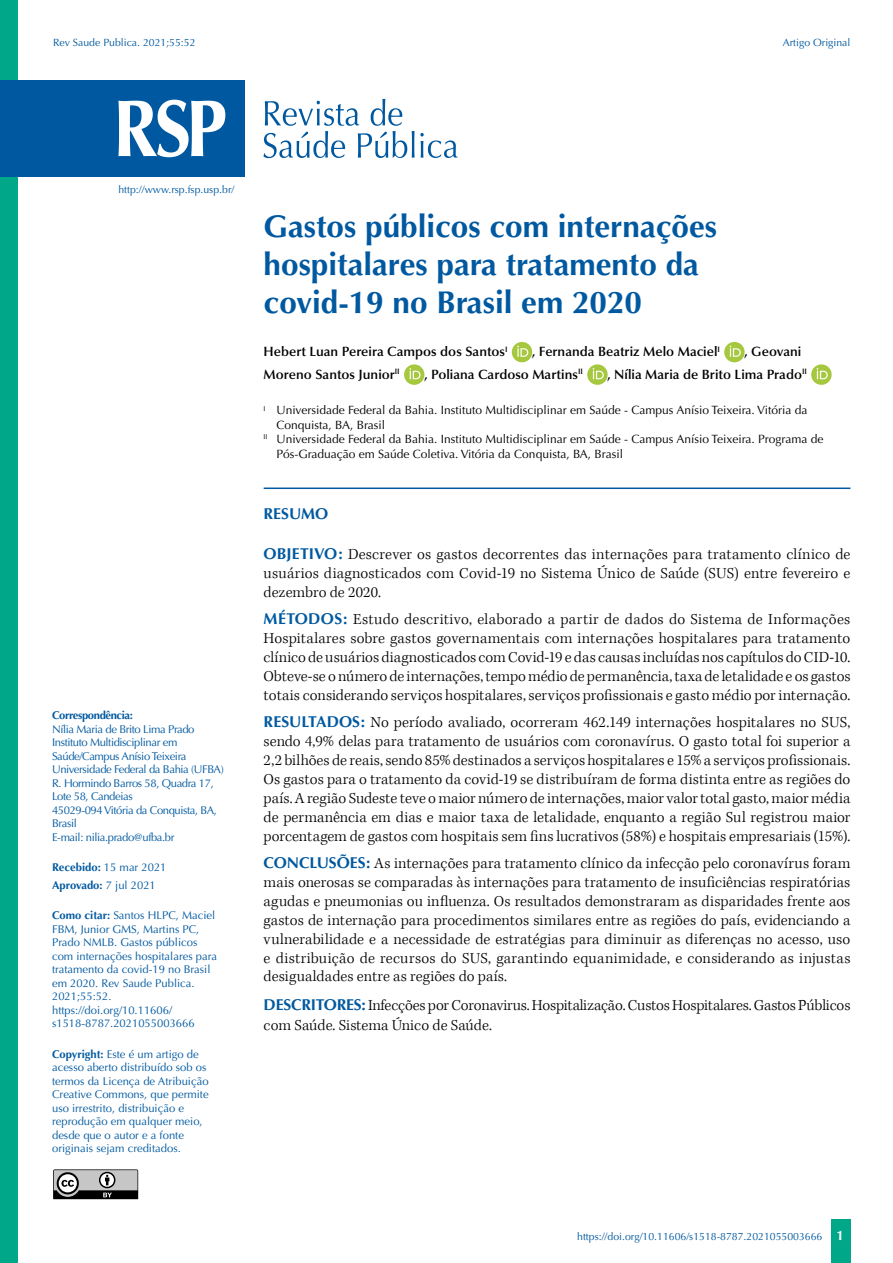
<style>
.page{position:relative;width:893px;height:1263px;background:#fff}
.page>*{position:absolute;margin:0;border:0;box-sizing:border-box;transform-origin:0 0}
.t1{font:700 31.5px/37.8px "Optima";color:#0059a0}
.t2{font:300 15.75px/18.9px "Kepler Std";color:#000;text-align:justify}
.t3{font:700 15.75px "Optima";color:#0059a0}
.t4{font:600 13.5px "Optima";color:#000}
.t5{font:12px "Optima";color:#000}
.t6{font:11.25px/13.5px "Optima";color:#0059a0}
.t7{font:11.25px/13.5px "Optima";letter-spacing:-.035em;color:#0059a0}
.t8{font:700 11.25px/17.7px "Optima";color:#0059a0}
.t9{font:700 11.25px "Optima";letter-spacing:-.03em;color:#0059a0}
.t10{font:10.5px "Optima";color:#0059a0}
.s1{font-weight:400}
.s2{font-weight:700}
.s3{font-family:"Optima";font-weight:700;color:#0059a0}
.s4{font-weight:700;font-size:13.5px;color:#fff}
</style>
<div class="page">
<div style="left:831px;top:1220px;width:20px;height:43px;background:#00a788"></div>
<svg style="left:53px;top:1169px;width:85px;height:30px;background:#838383"></svg>
<div style="left:0;top:0;width:18px;height:1263px;background:#00a788"></div>
<hr style="left:264px;top:487px;width:586px;height:2px;background:#0059a0">
<div style="left:512px;top:342px;width:20px;height:20px;background:#a6c83e;border-radius:50%"></div>
<svg style="left:517px;top:346px;width:11px;height:11px"></svg>
<div style="left:724px;top:342px;width:21px;height:20px;background:#a6c83e;border-radius:50%"></div>
<svg style="left:730px;top:346px;width:11px;height:11px"></svg>
<div style="left:404px;top:364px;width:20px;height:21px;background:#a6c83e;border-radius:50%"></div>
<svg style="left:409px;top:368px;width:12px;height:11px"></svg>
<svg style="left:587px;top:364px;width:21px;height:21px"></svg>
<svg style="left:593px;top:368px;width:11px;height:11px"></svg>
<svg style="left:811px;top:364px;width:21px;height:21px"></svg>
<svg style="left:817px;top:368px;width:11px;height:11px"></svg>
<svg style="left:263px;top:99px;width:195px;height:59px"></svg>
<div style="left:0;top:80px;width:244px;height:96px;background:#0059a0"></div>
<svg style="left:118px;top:100px;width:107px;height:57px"></svg>
<p class="t10" style="left:53px;top:36px;width:144px">Rev Saude Publica. 2021;55:52</p>
<p class="t10" style="left:783px;top:36px;width:69px">Artigo Original</p>
<p class="t10" style="left:118px;top:183px;width:117px">http://www.rsp.fsp.usp.br/</p>
<p class="t9" style="left:52px;top:709px;width:82px">Correspondência:</p>
<p class="t7" style="left:52px;top:722px;width:173px">Nília Maria de Brito Lima Prado<br>Instituto Multidisciplinar em<br>Saúde/Campus Anísio Teixeira<br>Universidade Federal da Bahia (UFBA)<br>R. Hormindo Barros 58, Quadra 17,<br>Lote 58, Candeias<br>45029-094 Vitória da Conquista, BA,<br>Brasil<br>E-mail: nilia.prado@ufba.br</p>
<p class="t8" style="left:52px;top:859px;width:116px">Recebido: <span class="s1">15 mar 2021<br></span>Aprovado: <span class="s1">7 jul 2021</span></p>
<p class="t6" style="left:52px;top:909px;width:166px"><span class="s2">Como citar:</span> Santos HLPC, Maciel<br>FBM, Junior GMS, Martins PC,<br>Prado NMLB. Gastos públicos com internações hospitalares para tratamento da covid-19 no Brasil em 2020. Rev Saude Publica.<br>2021;55:52. https://doi.org/10.11606/ s1518-8787.2021055003666</p>
<p class="t6" style="left:52px;top:1047px;width:158px"><span class="s2">Copyright:</span> Este é um artigo de acesso aberto distribuído sob os termos da Licença de Atribuição<br>Creative Commons, que permite uso irrestrito, distribuição e reprodução em qualquer meio, desde que o autor e a fonte originais sejam creditados.</p>
<h1 class="t1" style="left:264px;top:208px;width:455px">Gastos públicos com internações hospitalares para tratamento da covid-19 no Brasil em 2020</h1>
<p class="t4" style="left:264px;top:344px;width:245px">Hebert Luan Pereira Campos dos Santos<sup>I</sup></p>
<p class="t4" style="left:532px;top:344px;width:189px">, Fernanda Beatriz Melo Maciel<sup>I</sup></p>
<p class="t4" style="left:745px;top:344px;width:58px">, Geovani</p>
<p class="t4" style="left:264px;top:366px;width:138px">Moreno Santos Junior<sup>II</sup></p>
<p class="t4" style="left:424px;top:366px;width:160px">, Poliana Cardoso Martins<sup>II</sup></p>
<p class="t4" style="left:608px;top:366px;width:201px">, Nília Maria de Brito Lima Prado<sup>II</sup></p>
<p class="t5" style="left:264px;top:403px;width:545px"><sup>I</sup> Universidade Federal da Bahia. Instituto Multidisciplinar em Saúde - Campus Anísio Teixeira. Vitória da</p>
<p class="t5" style="left:276px;top:418px;width:110px">Conquista, BA, Brasil</p>
<p class="t5" style="left:264px;top:432px;width:561px"><sup>II</sup> Universidade Federal da Bahia. Instituto Multidisciplinar em Saúde - Campus Anísio Teixeira. Programa de</p>
<p class="t5" style="left:276px;top:447px;width:348px">Pós-Graduação em Saúde Coletiva. Vitória da Conquista, BA, Brasil</p>
<p class="t3" style="left:264px;top:504px;width:66px">RESUMO</p>
<p class="t2" style="left:264px;top:545px;width:588px"><span class="s3">OBJETIVO:</span> Descrever os gastos decorrentes das internações para tratamento clínico de usuários diagnosticados com Covid-19 no Sistema Único de Saúde (SUS) entre fevereiro e dezembro de 2020.</p>
<p class="t2" style="left:264px;top:610px;width:588px"><span class="s3">MÉTODOS:</span> Estudo descritivo, elaborado a partir de dados do Sistema de Informações Hospitalares sobre gastos governamentais com internações hospitalares para tratamento clínico de usuários diagnosticados com Covid-19 e das causas incluídas nos capítulos do CID-10.<br>Obteve-se o número de internações, tempo médio de permanência, taxa de letalidade e os gastos totais considerando serviços hospitalares, serviços profissionais e gasto médio por internação.</p>
<p class="t2" style="left:264px;top:713px;width:588px"><span class="s3">RESULTADOS:</span> No período avaliado, ocorreram 462.149 internações hospitalares no SUS, sendo 4,9% delas para tratamento de usuários com coronavírus. O gasto total foi superior a 2,2 bilhões de reais, sendo 85% destinados a serviços hospitalares e 15% a serviços profissionais.<br>Os gastos para o tratamento da covid-19 se distribuíram de forma distinta entre as regiões do país. A região Sudeste teve o maior número de internações, maior valor total gasto, maior média de permanência em dias e maior taxa de letalidade, enquanto a região Sul registrou maior porcentagem de gastos com hospitais sem fins lucrativos (58%) e hospitais empresariais (15%).</p>
<p class="t2" style="left:264px;top:854px;width:588px"><span class="s3">CONCLUSÕES:</span> As internações para tratamento clínico da infecção pelo coronavírus foram mais onerosas se comparadas às internações para tratamento de insuficiências respiratórias agudas e pneumonias ou influenza. Os resultados demonstraram as disparidades frente aos gastos de internação para procedimentos similares entre as regiões do país, evidenciando a vulnerabilidade e a necessidade de estratégias para diminuir as diferenças no acesso, uso e distribuição de recursos do SUS, garantindo equanimidade, e considerando as injustas desigualdades entre as regiões do país.</p>
<p class="t2" style="left:264px;top:995px;width:588px;line-height:19.8px"><span class="s3">DESCRITORES:</span> Infecções por Coronavirus. Hospitalização. Custos Hospitalares. Gastos Públicos com Saúde. Sistema Único de Saúde.</p>
<p class="t10" style="left:577px;top:1230px;width:268px">https://doi.org/10.11606/s1518-8787.2021055003666 <span class="s4">1</span></p>
</div>
